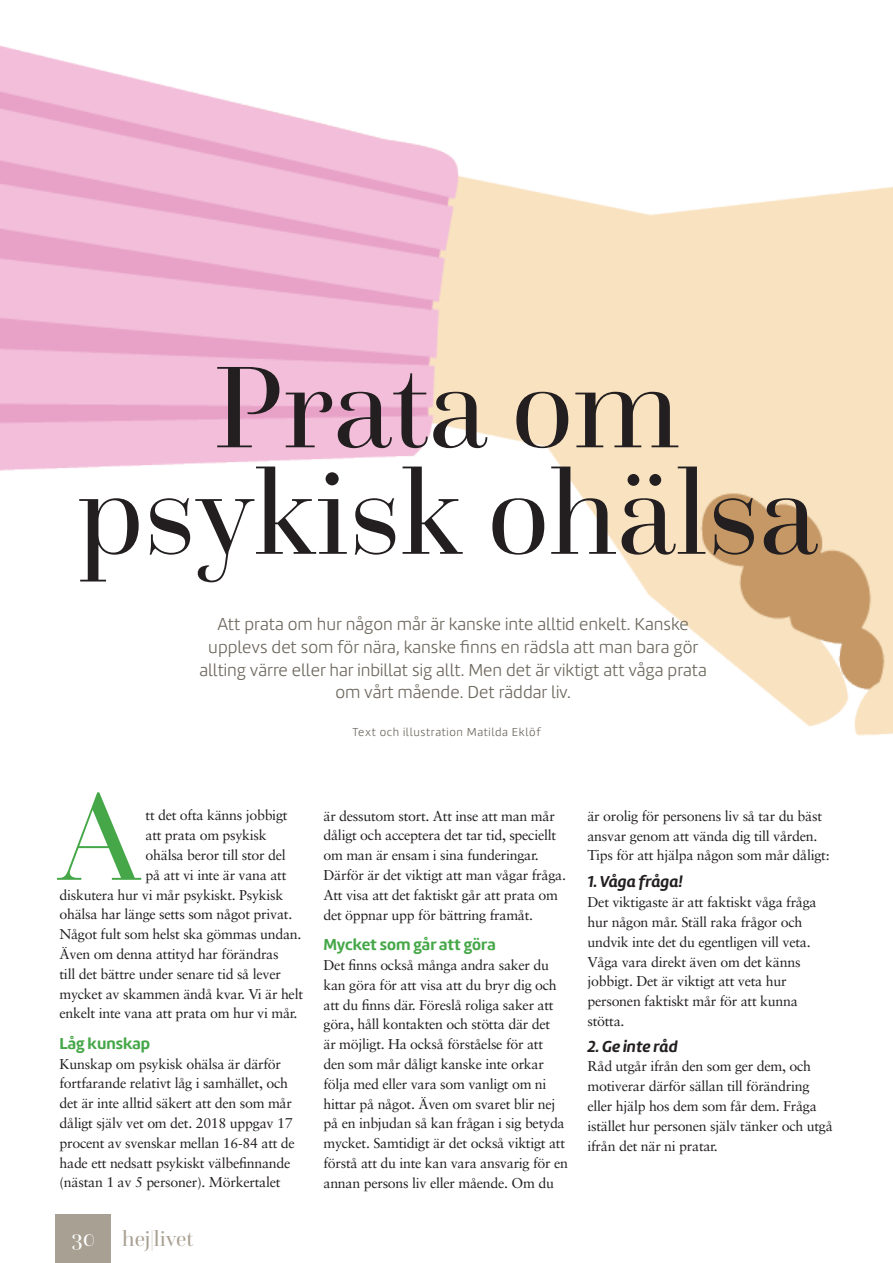
<style>
.page{position:relative;width:893px;height:1263px;background:#fff}
.page>*{position:absolute;margin:0;border:0;box-sizing:border-box;transform-origin:0 0}
.Brödtext_standard{font:131.55px "Questa Grande";color:#45a748}
.Rubrik_färg{font:121.5px "Questa Grande";color:#231f20}
.t1{font:22.2px "Questa Grande";color:#a8a092}
.Ingress_centrerad{font:18px/22.5px "Amelia Rounded Light";color:#6d685e;text-align:center}
.Mellanrubrik_standar{font:700 16.5px "Amelia Rounded";color:#45a748}
.Mellanrubrik_standar-2{font:italic 700 16.5px "Amelia Rounded";color:#231f20}
.Brödtext_indrag{font:14.25px/19.8px "Sabon LT";letter-spacing:-.02em;color:#231f20}
.Brödtext_första_styc{font:14.25px/19.8px "Sabon LT";letter-spacing:-.02em;color:#231f20}
.Brödtext_standard-2{font:14.25px "Sabon LT";letter-spacing:-.02em;color:#231f20}
.Text_och_Foto{font:12px "Amelia Rounded Light";letter-spacing:.05em;color:#6d685e}
.s1{font-size:24px;color:#fff}
</style>
<div class="page">
<div style="left:55px;top:1214px;width:56px;height:49px;background:#a8a092"></div>
<img style="left:0;top:45px;width:893px;height:691px">
<p class="Rubrik_färg" style="left:213px;top:334px;width:468px">Prata om</p>
<p class="Rubrik_färg" style="left:77px;top:441px;width:742px">psykisk ohälsa</p>
<p class="Ingress_centrerad" style="left:200px;top:613px;width:509px">Att prata om hur någon mår är kanske inte alltid enkelt. Kanske upplevs det som för nära, kanske finns en rädsla att man bara gör allting värre eller har inbillat sig allt. Men det är viktigt att våga prata om vårt mående. Det räddar liv.</p>
<p class="Text_och_Foto" style="left:353px;top:724px;width:190px">Text och illustration Matilda Eklöf</p>
<p class="Brödtext_standard" style="left:60px;top:757px;width:81px">A</p>
<p class="Brödtext_standard-2" style="left:146px;top:807px;width:144px">tt det ofta känns jobbigt</p>
<p class="Brödtext_standard-2" style="left:146px;top:827px;width:123px">att prata om psykisk</p>
<p class="Brödtext_standard-2" style="left:146px;top:846px;width:142px">ohälsa beror till stor del</p>
<p class="Brödtext_standard-2" style="left:146px;top:866px;width:142px">på att vi inte är vana att</p>
<p class="Brödtext_standard-2" style="left:60px;top:886px;width:225px">diskutera hur vi mår psykiskt. Psykisk</p>
<p class="Brödtext_standard-2" style="left:60px;top:906px;width:234px">ohälsa har länge setts som något privat.</p>
<p class="Brödtext_standard-2" style="left:60px;top:926px;width:244px">Något fult som helst ska gömmas undan.</p>
<p class="Brödtext_standard-2" style="left:60px;top:945px;width:221px">Även om denna attityd har förändras</p>
<p class="Brödtext_standard-2" style="left:60px;top:965px;width:223px">till det bättre under senare tid så lever</p>
<p class="Brödtext_standard-2" style="left:60px;top:985px;width:245px">mycket av skammen ändå kvar. Vi är helt</p>
<p class="Brödtext_standard-2" style="left:60px;top:1005px;width:239px">enkelt inte vana att prata om hur vi mår.</p>
<p class="Mellanrubrik_standar" style="left:60px;top:1033px;width:92px">Låg kunskap</p>
<p class="Brödtext_indrag" style="left:60px;top:1054px;width:237px">Kunskap om psykisk ohälsa är därför fortfarande relativt låg i samhället, och det är inte alltid säkert att den som mår dåligt själv vet om det. 2018 uppgav 17 procent av svenskar mellan 16-84 att de hade ett nedsatt psykiskt välbefinnande (nästan 1 av 5 personer). Mörkertalet</p>
<h3 class="t1" style="left:71px;top:1225px;width:123px"><span class="s1">30</span> hej|livet</h3>
<p class="Brödtext_indrag" style="left:323px;top:806px;width:244px">är dessutom stort. Att inse att man mår dåligt och acceptera det tar tid, speciellt om man är ensam i sina funderingar.<br>Därför är det viktigt att man vågar fråga.<br>Att visa att det faktiskt går att prata om det öppnar upp för bättring framåt.</p>
<p class="Mellanrubrik_standar" style="left:323px;top:934px;width:174px">Mycket som går att göra</p>
<p class="Brödtext_indrag" style="left:323px;top:955px;width:246px">Det finns också många andra saker du kan göra för att visa att du bryr dig och att du finns där. Föreslå roliga saker att göra, håll kontakten och stötta där det<br>är möjligt. Ha också förståelse för att den som mår dåligt kanske inte orkar följa med eller vara som vanligt om ni hittar på något. Även om svaret blir nej på en inbjudan så kan frågan i sig betyda mycket. Samtidigt är det också viktigt att förstå att du inte kan vara ansvarig för en annan persons liv eller mående. Om du</p>
<p class="Brödtext_indrag" style="left:587px;top:806px;width:236px">är orolig för personens liv så tar du bäst ansvar genom att vända dig till vården.</p>
<p class="Brödtext_första_styc" style="left:587px;top:845px;width:244px">Tips för att hjälpa någon som mår dåligt:</p>
<p class="Mellanrubrik_standar-2" style="left:587px;top:871px;width:96px">1. Våga fråga!</p>
<p class="Brödtext_första_styc" style="left:587px;top:892px;width:231px">Det viktigaste är att faktiskt våga fråga hur någon mår. Ställ raka frågor och undvik inte det du egentligen vill veta.<br>Våga vara direkt även om det känns jobbigt. Det är viktigt att veta hur personen faktiskt mår för att kunna stötta.</p>
<p class="Mellanrubrik_standar-2" style="left:587px;top:1035px;width:92px">2. Ge inte råd</p>
<p class="Brödtext_första_styc" style="left:587px;top:1056px;width:247px">Råd utgår ifrån den som ger dem, och motiverar därför sällan till förändring eller hjälp hos dem som får dem. Fråga istället hur personen själv tänker och utgå ifrån det när ni pratar.</p>
</div>
